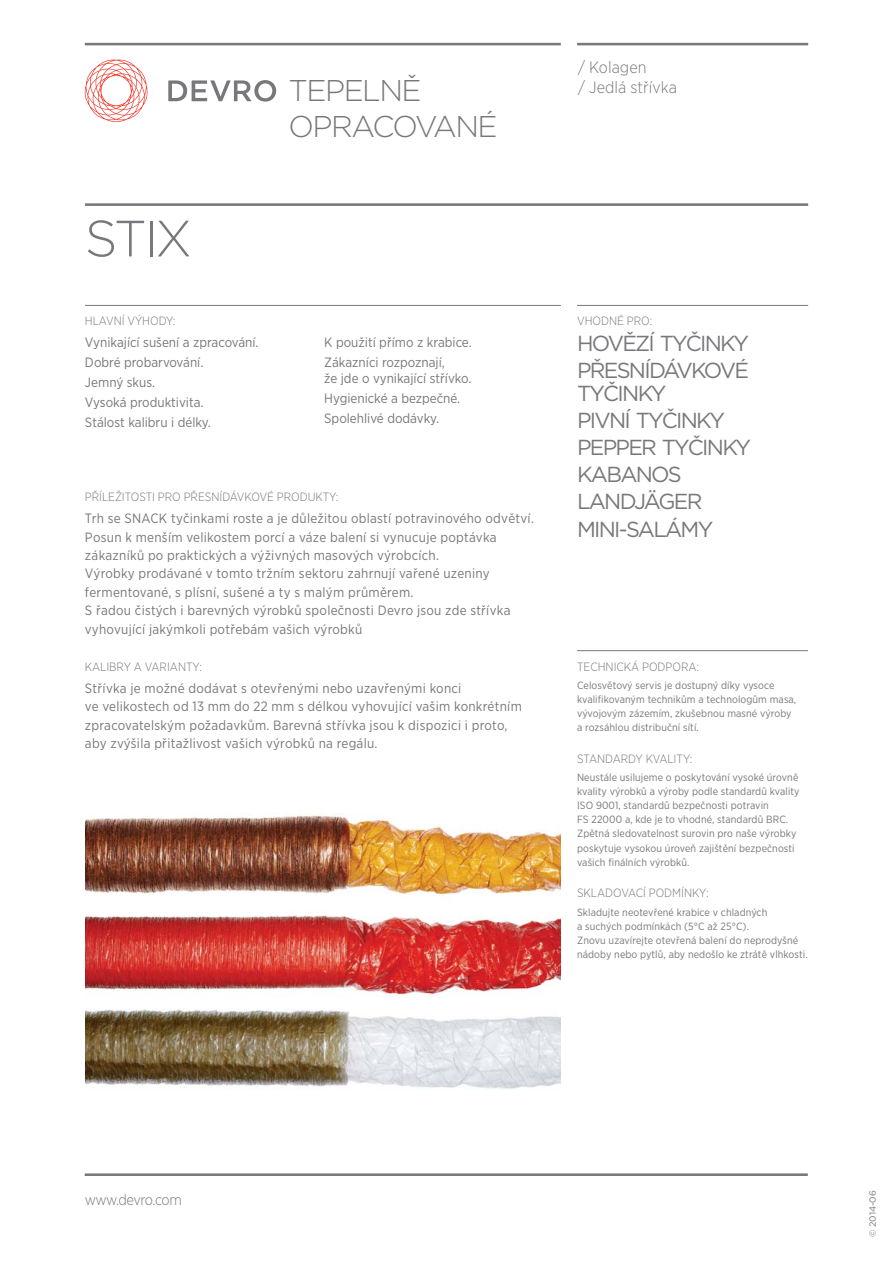
<style>
.page{position:relative;width:893px;height:1263px;background:#fff}
.page>*{position:absolute;margin:0;border:0;box-sizing:border-box;transform-origin:0 0}
.t1{font:300 51px "Gotham";color:#77787b}
.t2{font:300 30px/36px "Gotham";letter-spacing:-.05em;color:#77787b}
.t3{font:300 21.75px/27.2px "Gotham";letter-spacing:-.08em;color:#77787b}
.t4{font:300 16.5px/19.8px "Gotham Narrow";letter-spacing:.005em;color:#77787b}
.t5{font:300 15px "Gotham Narrow";letter-spacing:-.04em;color:#77787b}
.t6{font:300 13.5px/18.5px "Gotham Narrow";letter-spacing:.02em;color:#77787b}
.t7{font:300 13.5px/20px "Gotham Narrow";color:#77787b}
.t8{font:300 12px "Gotham Narrow";color:#77787b}
.t9{font:300 10.5px/14.1px "Gotham Narrow";letter-spacing:.01em;color:#77787b}
.t10{font:300 9px "Gotham";color:#77787b}
</style>
<div class="page">
<hr style="left:85px;top:305px;width:476px;height:1px;background:#77787b">
<hr style="left:577px;top:305px;width:231px;height:1px;background:#77787b">
<hr style="left:577px;top:650px;width:231px;height:1px;background:#77787b">
<img style="left:85px;top:813px;width:476px;height:276px">
<svg style="left:84px;top:60px;width:64px;height:62px"></svg>
<svg style="left:168px;top:80px;width:108px;height:22px"></svg>
<hr style="left:85px;top:203px;width:723px;height:3px;background:#77787b">
<hr style="left:85px;top:43px;width:476px;height:2px;background:#77787b">
<hr style="left:577px;top:43px;width:231px;height:2px;background:#77787b">
<hr style="left:85px;top:1173px;width:723px;height:3px;background:#77787b">
<h2 class="t2" style="left:289px;top:73px;width:210px">TEPELNĚ<br>OPRACOVANÉ</h2>
<h1 class="t1" style="left:85px;top:209px;width:109px">STIX</h1>
<p class="t8" style="left:85px;top:317px;width:92px">HLAVNÍ VÝHODY:</p>
<p class="t7" style="left:85px;top:334px;width:175px">Vynikající sušení a zpracování.<br>Dobré probarvování.<br>Jemný skus.<br>Vysoká produktivita.<br>Stálost kalibru i délky.</p>
<p class="t7" style="left:324px;top:334px;width:149px">K použití přímo z krabice.<br>Zákazníci rozpoznají,</p>
<p class="t7" style="left:324px;top:369px;width:149px">že jde o vynikající střívko.<br>Hygienické a bezpečné.<br>Spolehlivé dodávky.</p>
<p class="t8" style="left:85px;top:493px;width:255px">PŘÍLEŽITOSTI PRO PŘESNÍDÁVKOVÉ PRODUKTY:</p>
<p class="t6" style="left:85px;top:510px;width:450px">Trh se SNACK tyčinkami roste a je důležitou oblastí potravinového odvětví.<br>Posun k menším velikostem porcí a váze balení si vynucuje poptávka zákazníků po praktických a výživných masových výrobcích.<br>Výrobky prodávané v tomto tržním sektoru zahrnují vařené uzeniny fermentované, s plísní, sušené a ty s malým průměrem.<br>S řadou čistých i barevných výrobků společnosti Devro jsou zde střívka vyhovující jakýmkoli potřebám vašich výrobků</p>
<p class="t8" style="left:85px;top:662px;width:119px">KALIBRY A VARIANTY:</p>
<p class="t6" style="left:85px;top:680px;width:438px">Střívka je možné dodávat s otevřenými nebo uzavřenými konci<br>ve velikostech od 13 mm do 22 mm s délkou vyhovující vašim konkrétním zpracovatelským požadavkům. Barevná střívka jsou k dispozici i proto, aby zvýšila přitažlivost vašich výrobků na regálu.</p>
<p class="t4" style="left:578px;top:58px;width:100px">/ Kolagen<br>/ Jedlá střívka</p>
<p class="t8" style="left:577px;top:317px;width:77px">VHODNÉ PRO:</p>
<h3 class="t3" style="left:577px;top:330px;width:173px">HOVĚZÍ TYČINKY<br>PŘESNÍDÁVKOVÉ</h3>
<h3 class="t3" style="left:577px;top:380px;width:175px">TYČINKY<br>PIVNÍ TYČINKY<br>PEPPER TYČINKY<br>KABANOS<br>LANDJÄGER<br>MINI-SALÁMY</h3>
<p class="t8" style="left:577px;top:662px;width:123px">TECHNICKÁ PODPORA:</p>
<p class="t9" style="left:577px;top:679px;width:221px">Celosvětový servis je dostupný díky vysoce kvalifikovaným technikům a technologům masa, vývojovým zázemím, zkušebnou masné výroby a rozsáhlou distribuční sítí.</p>
<p class="t8" style="left:577px;top:754px;width:117px">STANDARDY KVALITY:</p>
<p class="t9" style="left:577px;top:771px;width:224px">Neustále usilujeme o poskytování vysoké úrovně kvality výrobků a výroby podle standardů kvality ISO 9001, standardů bezpečnosti potravin<br>FS 22000 a, kde je to vhodné, standardů BRC.<br>Zpětná sledovatelnost surovin pro naše výrobky poskytuje vysokou úroveň zajištění bezpečnosti vašich finálních výrobků.</p>
<p class="t8" style="left:577px;top:889px;width:133px">SKLADOVACÍ PODMÍNKY:</p>
<p class="t9" style="left:577px;top:906px;width:232px">Skladujte neotevřené krabice v chladných<br>a suchých podmínkách (5°C až 25°C).<br>Znovu uzavírejte otevřená balení do neprodyšné nádoby nebo pytlů, aby nedošlo ke ztrátě vlhkosti.</p>
<p class="t5" style="left:85px;top:1194px;width:99px">www.devro.com</p>
<p class="t10" style="left:867px;top:1237px;width:49px;rotate:-90deg">© 2014-06</p>
</div>
